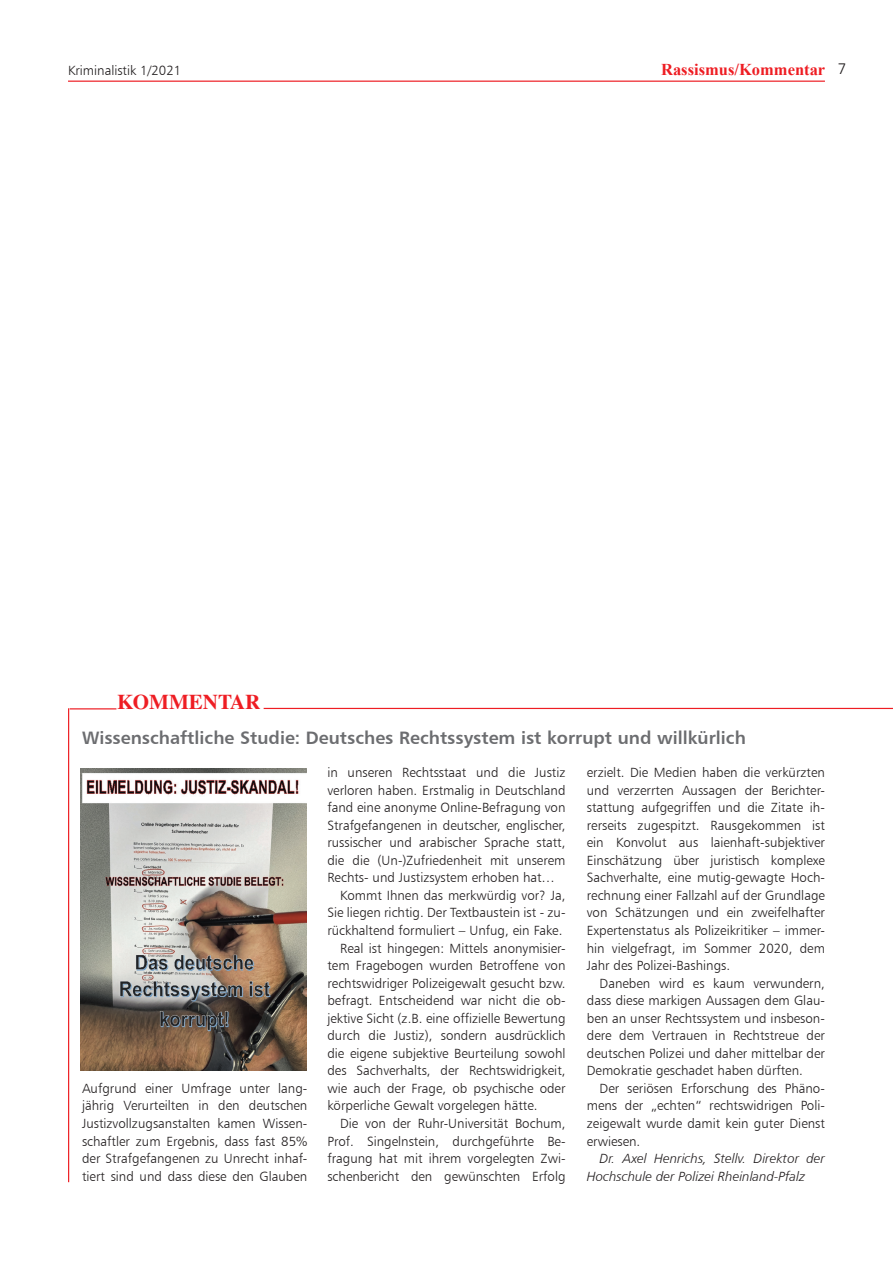
<style>
.page{position:relative;width:893px;height:1263px;background:#fff}
.page>*{position:absolute;margin:0;border:0;box-sizing:border-box;transform-origin:0 0}
.t1{font:700 21px "Times";color:#ee1d23}
.t2{font:18px "Humanist 777 BT Bold B";color:#6c6d70}
.t3{font:700 16.5px "Times New Roman";color:#ee1d23}
.t4{font:13.35px/17.5px "Humanist 777 BT Light B";color:#231f20;text-align:justify}
.t5{font:13.35px/17.5px "Humanist 777 BT Light Italic B";color:#231f20}
.s1{font-family:"Humanist 777 BT Light B";font-weight:400;font-size:15.45px;color:#231f20}
</style>
<div class="page">
<hr style="left:68px;top:81px;width:757px;height:1px;background:#ee1d23">
<hr style="left:264px;top:708px;width:629px;height:1px;background:#ee1d23">
<hr style="left:70px;top:708px;width:46px;height:1px;background:#ee1d23">
<hr style="left:68px;top:708px;width:1px;height:474px;background:#ee1d23">
<img style="left:81px;top:769px;width:225px;height:301px">
<p class="t4" style="left:68px;top:61px;width:115px">Kriminalistik 1/2021</p>
<p class="t3" style="left:661px;top:58px;width:187px">Rassismus/Kommentar <span class="s1">7</span></p>
<h1 class="t1" style="left:117px;top:689px;width:145px">KOMMENTAR</h1>
<h2 class="t2" style="left:82px;top:726px;width:665px">Wissenschaftliche Studie: Deutsches Rechtssystem ist korrupt und willkürlich</h2>
<p class="t4" style="left:82px;top:1079px;width:227px">Aufgrund einer Umfrage unter lang&shy;jährig Verurteilten in den deutschen Justizvollzugsanstalten kamen Wissen&shy;schaftler zum Ergebnis, dass fast 85% der Strafgefangenen zu Unrecht inhaf&shy;tiert sind und dass diese den Glauben</p>
<p class="t4" style="left:327px;top:763px;width:240px">in unseren Rechtsstaat und die Justiz</p>
<p class="t4" style="left:327px;top:781px;width:240px">verloren haben. Erstmalig in Deutschland</p>
<p class="t4" style="left:327px;top:799px;width:240px">fand eine anonyme Online-Befragung von</p>
<p class="t4" style="left:327px;top:816px;width:240px">Strafgefangenen in deutscher, englischer,</p>
<p class="t4" style="left:327px;top:834px;width:240px">russischer und arabischer Sprache statt,</p>
<p class="t4" style="left:327px;top:851px;width:240px">die die (Un-)Zufriedenheit mit unserem</p>
<p class="t4" style="left:327px;top:869px;width:229px">Rechts- und Justizsystem erhoben hat…</p>
<p class="t4" style="left:340px;top:886px;width:227px">Kommt Ihnen das merkwürdig vor? Ja,</p>
<p class="t4" style="left:327px;top:904px;width:240px">Sie liegen richtig. Der Textbaustein ist - zu-</p>
<p class="t4" style="left:327px;top:921px;width:236px">rückhaltend formuliert – Unfug, ein Fake.</p>
<p class="t4" style="left:340px;top:939px;width:227px">Real ist hingegen: Mittels anonymisier-</p>
<p class="t4" style="left:327px;top:956px;width:240px">tem Fragebogen wurden Betroffene von</p>
<p class="t4" style="left:327px;top:974px;width:240px">rechtswidriger Polizeigewalt gesucht bzw.</p>
<p class="t4" style="left:327px;top:991px;width:240px">befragt. Entscheidend war nicht die ob-</p>
<p class="t4" style="left:327px;top:1009px;width:240px">jektive Sicht (z.B. eine offizielle Bewertung</p>
<p class="t4" style="left:327px;top:1027px;width:240px">durch die Justiz), sondern ausdrücklich</p>
<p class="t4" style="left:327px;top:1044px;width:240px">die eigene subjektive Beurteilung sowohl</p>
<p class="t4" style="left:327px;top:1062px;width:240px">des Sachverhalts, der Rechtswidrigkeit,</p>
<p class="t4" style="left:327px;top:1079px;width:240px">wie auch der Frage, ob psychische oder</p>
<p class="t4" style="left:327px;top:1097px;width:212px">körperliche Gewalt vorgelegen hätte.</p>
<p class="t4" style="left:340px;top:1114px;width:227px">Die von der Ruhr-Universität Bochum,</p>
<p class="t4" style="left:327px;top:1132px;width:240px">Prof. Singelnstein, durchgeführte Be-</p>
<p class="t4" style="left:327px;top:1149px;width:240px">fragung hat mit ihrem vorgelegten Zwi-</p>
<p class="t4" style="left:327px;top:1167px;width:240px">schenbericht den gewünschten Erfolg</p>
<p class="t4" style="left:587px;top:763px;width:240px">erzielt. Die Medien haben die verkürzten und verzerrten Aussagen der Berichter&shy;stattung aufgegriffen und die Zitate ih&shy;rerseits zugespitzt. Rausgekommen ist ein Konvolut aus laienhaft-subjektiver Einschätzung über juristisch komplexe Sachverhalte, eine mutig-gewagte Hoch&shy;rechnung einer Fallzahl auf der Grundlage von Schätzungen und ein zweifelhafter Expertenstatus als Polizeikritiker – immer&shy;hin vielgefragt, im Sommer 2020, dem Jahr des Polizei-Bashings.</p>
<p class="t4" style="left:587px;top:974px;width:240px;text-indent:13px">Daneben wird es kaum verwundern, dass diese markigen Aussagen dem Glau&shy;ben an unser Rechtssystem und insbeson&shy;dere dem Vertrauen in Rechtstreue der deutschen Polizei und daher mittelbar der Demokratie geschadet haben dürften.</p>
<p class="t4" style="left:587px;top:1079px;width:240px;text-indent:13px">Der seriösen Erforschung des Phäno&shy;mens der „echten“ rechtswidrigen Poli&shy;zeigewalt wurde damit kein guter Dienst erwiesen.</p>
<p class="t5" style="left:587px;top:1149px;width:240px;text-indent:13px">Dr. Axel Henrichs, Stellv. Direktor der<br>Hochschule der Polizei Rheinland-Pfalz</p>
</div>
